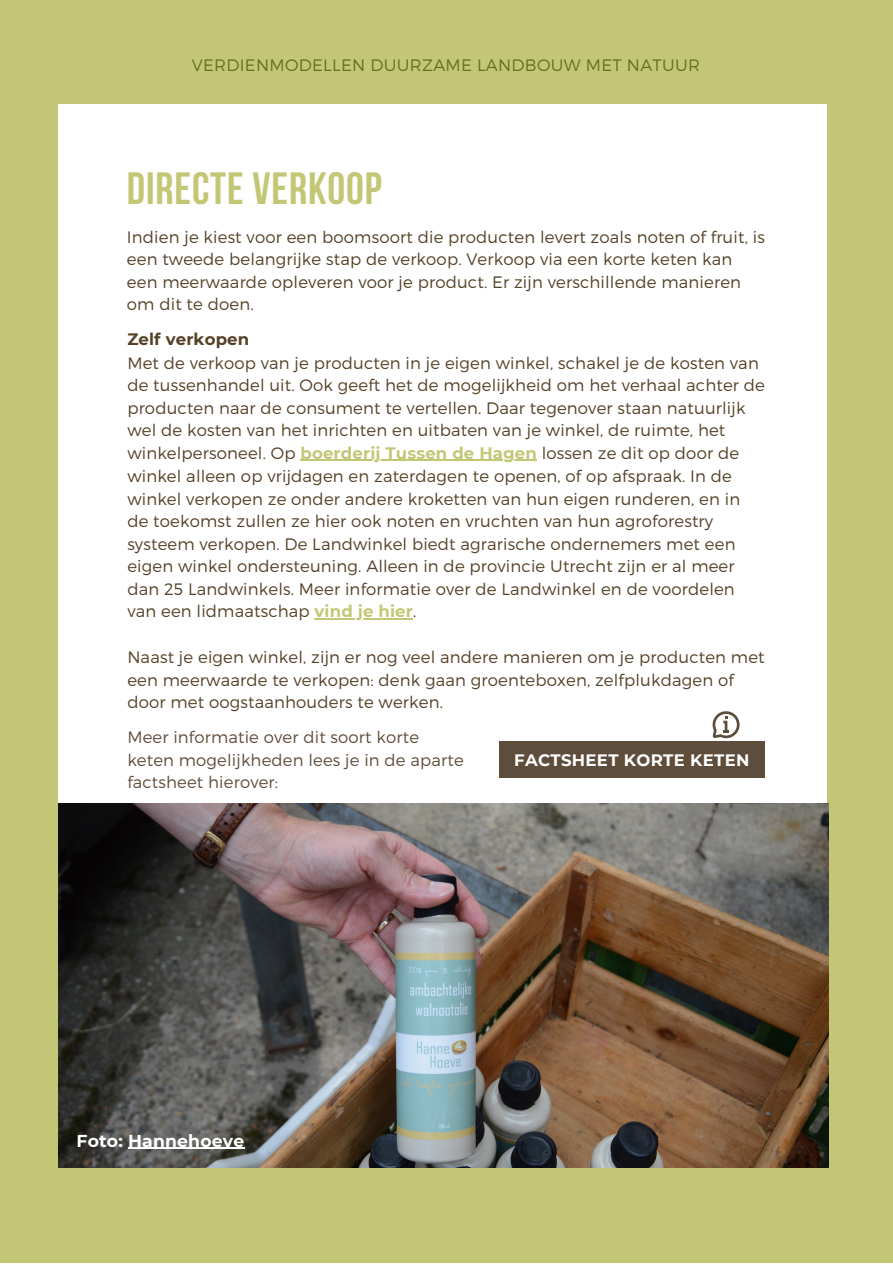
<style>
.page{position:relative;width:893px;height:1264px;background:#fff}
.page>*{position:absolute;margin:0;border:0;box-sizing:border-box;transform-origin:0 0}
.t1{font:700 45px "Bebas Neue";letter-spacing:.02em;color:#c3c775}
.t2{font:700 17.25px "Montserrat";letter-spacing:.01em;color:#fff}
.t3{font:300 16.5px/22.6px "Montserrat";letter-spacing:.01em;color:#544126}
.t4{font:300 16.5px/22.5px "Montserrat";letter-spacing:.01em;color:#5f4d3b}
.t5{font:300 16.5px "Montserrat";letter-spacing:.02em;color:#656f1f}
.t6{font:700 16.5px "Montserrat";letter-spacing:.02em;color:#fff}
.t7{font:700 16.5px "Montserrat";letter-spacing:.01em;color:#544126}
.s1{font-weight:700;color:#c3c775}
</style>
<div class="page">
<div style="left:827px;top:0;width:65px;height:1262px;background:#c3c775"></div>
<img style="left:58px;top:803px;width:770px;height:364px">
<div style="left:57px;top:98px;width:779px;height:6px;background:#c3c775"></div>
<div style="left:0;top:1167px;width:853px;height:95px;background:#c3c775"></div>
<div style="left:19px;top:0;width:853px;height:103px;background:#c3c775"></div>
<div style="left:0;top:0;width:58px;height:1241px;background:#c3c775"></div>
<hr style="left:300px;top:460px;width:237px;height:1px;background:#c3c775">
<hr style="left:314px;top:618px;width:99px;height:1px;background:#c3c775">
<hr style="left:128px;top:1147px;width:116px;height:1px;background:#fff">
<div style="left:498px;top:741px;width:266px;height:36px;background:#5f4d3b"></div>
<svg style="left:712px;top:711px;width:27px;height:27px"></svg>
<p class="t5" style="left:192px;top:54px;width:509px">VERDIENMODELLEN DUURZAME LANDBOUW MET NATUUR</p>
<h1 class="t1" style="left:127px;top:170px;width:257px">DIRECTE VERKOOP</h1>
<p class="t3" style="left:127px;top:225px;width:639px">Indien je kiest voor een boomsoort die producten levert zoals noten of fruit, is een tweede belangrijke stap de verkoop. Verkoop via een korte keten kan een meerwaarde opleveren voor je product. Er zijn verschillende manieren om dit te doen.</p>
<p class="t7" style="left:127px;top:329px;width:123px">Zelf verkopen</p>
<p class="t3" style="left:127px;top:351px;width:639px">Met de verkoop van je producten in je eigen winkel, schakel je de kosten van de tussenhandel uit. Ook geeft het de mogelijkheid om het verhaal achter de producten naar de consument te vertellen. Daar tegenover staan natuurlijk wel de kosten van het inrichten en uitbaten van je winkel, de ruimte, het winkelpersoneel. Op <span class="s1">boerderij Tussen de Hagen</span> lossen ze dit op door de winkel alleen op vrijdagen en zaterdagen te openen, of op afspraak. In de winkel verkopen ze onder andere kroketten van hun eigen runderen, en in de toekomst zullen ze hier ook noten en vruchten van hun agroforestry systeem verkopen. De Landwinkel biedt agrarische ondernemers met een eigen winkel ondersteuning. Alleen in de provincie Utrecht zijn er al meer dan 25 Landwinkels. Meer informatie over de Landwinkel en de voordelen van een lidmaatschap <span class="s1">vind je hier</span>.</p>
<p class="t3" style="left:127px;top:645px;width:638px">Naast je eigen winkel, zijn er nog veel andere manieren om je producten met een meerwaarde te verkopen: denk gaan groenteboxen, zelfplukdagen of door met oogstaanhouders te werken.</p>
<p class="t4" style="left:127px;top:725px;width:338px">Meer informatie over dit soort korte keten mogelijkheden lees je in de aparte factsheet hierover:</p>
<p class="t6" style="left:514px;top:749px;width:237px">FACTSHEET KORTE KETEN</p>
<p class="t2" style="left:77px;top:1129px;width:169px">Foto: Hannehoeve</p>
</div>
